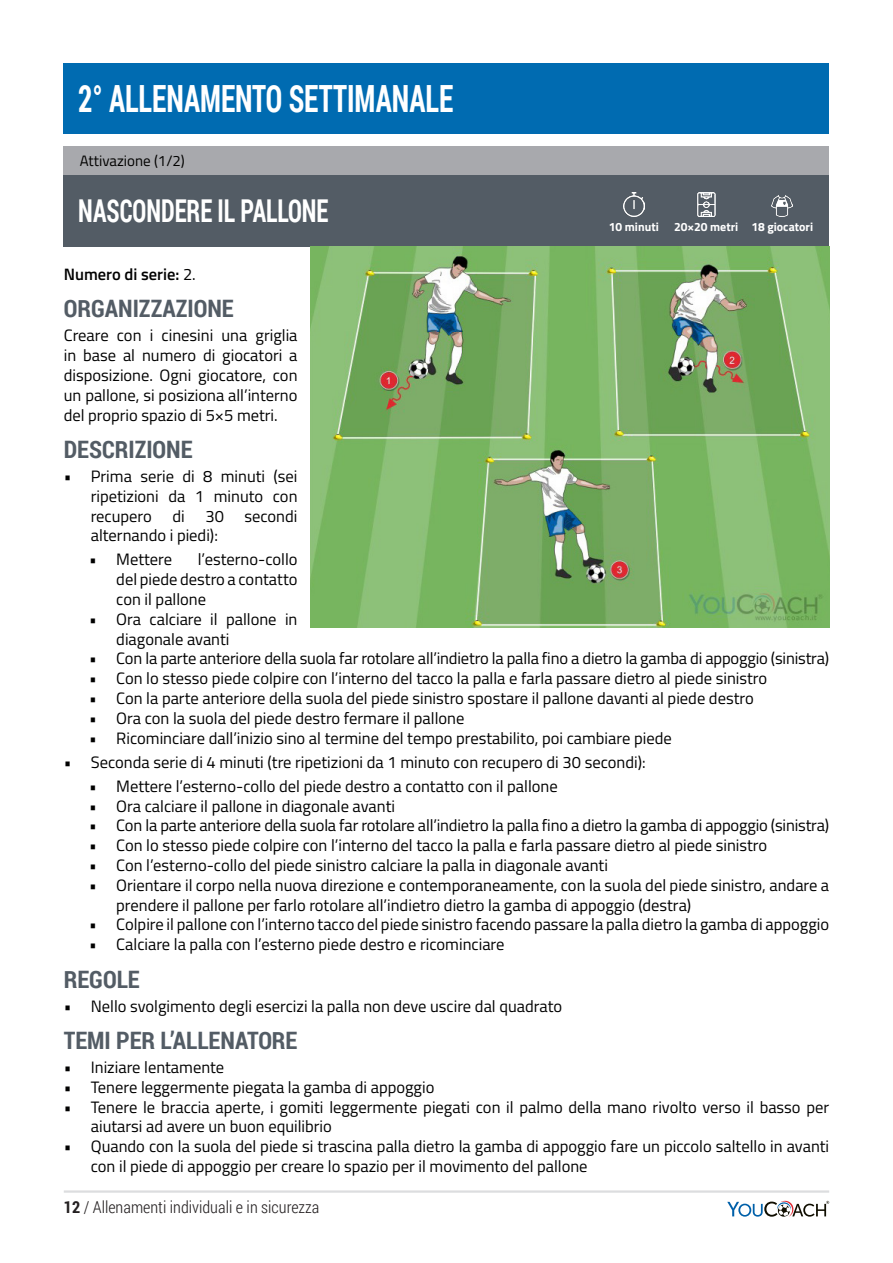
<style>
.page{position:relative;width:893px;height:1263px;background:#fff}
.page>*{position:absolute;margin:0;border:0;box-sizing:border-box;transform-origin:0 0}
.t1{font:700 37.5px "Roboto Condensed";color:#fff;scale:.77 1}
.t2{font:700 31.5px "Roboto Condensed";color:#fff;scale:.77 1}
.t3{font:700 24px "Roboto Condensed";color:#535c65}
.t4{font:16.5px/19.8px "Titillium Web";color:#010100}
.t5{font:300 16.5px "Roboto Condensed";color:#231f20}
.t6{font:600 16.5px "Titillium Web";color:#010100}
.t7{font:15px "Titillium Web";color:#010100}
.t8{font:700 12px "Titillium Web";color:#fff}
.s1{font-weight:400}
.s2{font-weight:700}
</style>
<div class="page">
<hr style="left:64px;top:1190px;width:765px;height:3px;background:#dcdddf">
<svg style="left:727px;top:1201px;width:102px;height:16px"></svg>
<div style="left:64px;top:64px;width:765px;height:70px;background:#006bb1"></div>
<div style="left:64px;top:147px;width:765px;height:29px;background:#a8a9ad"></div>
<div style="left:64px;top:176px;width:765px;height:71px;background:#535c65"></div>
<img style="left:623px;top:193px;width:21px;height:23px">
<img style="left:697px;top:193px;width:18px;height:23px">
<img style="left:771px;top:196px;width:21px;height:21px">
<img style="left:310px;top:247px;width:519px;height:381px">
<p class="t1" style="left:78px;top:72px;width:488px">2° ALLENAMENTO SETTIMANALE</p>
<p class="t7" style="left:80px;top:150px;width:107px">Attivazione (1/2)</p>
<p class="t2" style="left:78px;top:189px;width:327px">NASCONDERE IL PALLONE</p>
<p class="t8" style="left:609px;top:218px;width:51px">10 minuti</p>
<p class="t8" style="left:674px;top:218px;width:66px">20×20 metri</p>
<p class="t8" style="left:751px;top:218px;width:63px">18 giocatori</p>
<p class="t6" style="left:64px;top:262px;width:134px">Numero di serie: <span class="s1">2.</span></p>
<p class="t3" style="left:64px;top:292px;width:171px">ORGANIZZAZIONE</p>
<p class="t4" style="left:64px;top:325px;width:235px;text-align:justify">Creare con i cinesini una griglia in base al numero di giocatori a disposizione. Ogni giocatore, con un pallone, si posiziona all’interno del proprio spazio di 5×5 metri.</p>
<p class="t3" style="left:64px;top:432px;width:130px">DESCRIZIONE</p>
<p class="t4" style="left:91px;top:465px;width:208px;text-align:justify;text-indent:-27px">• Prima serie di 8 minuti (sei ripetizioni da 1 minuto con recupero di 30 secondi alternando i piedi):</p>
<p class="t4" style="left:89px;top:549px;width:84px">• Mettere</p>
<p class="t4" style="left:116px;top:549px;width:183px;text-align:justify;text-indent:81px">l’esterno-collo del piede destro a contatto con il pallone</p>
<p class="t4" style="left:116px;top:608px;width:183px;text-indent:-27px">• Ora calciare il pallone in diagonale avanti</p>
<p class="t4" style="left:89px;top:648px;width:741px">• Con la parte anteriore della suola far rotolare all’indietro la palla fino a dietro la gamba di appoggio (sinistra)</p>
<p class="t4" style="left:89px;top:668px;width:679px">• Con lo stesso piede colpire con l’interno del tacco la palla e farla passare dietro al piede sinistro</p>
<p class="t4" style="left:89px;top:688px;width:666px">• Con la parte anteriore della suola del piede sinistro spostare il pallone davanti al piede destro</p>
<p class="t4" style="left:89px;top:707px;width:377px">• Ora con la suola del piede destro fermare il pallone</p>
<p class="t4" style="left:89px;top:727px;width:584px">• Ricominciare dall’inizio sino al termine del tempo prestabilito, poi cambiare piede</p>
<p class="t4" style="left:64px;top:751px;width:583px">• Seconda serie di 4 minuti (tre ripetizioni da 1 minuto con recupero di 30 secondi):</p>
<p class="t4" style="left:89px;top:775px;width:470px">• Mettere l’esterno-collo del piede destro a contatto con il pallone</p>
<p class="t4" style="left:89px;top:795px;width:307px">• Ora calciare il pallone in diagonale avanti</p>
<p class="t4" style="left:89px;top:815px;width:741px">• Con la parte anteriore della suola far rotolare all’indietro la palla fino a dietro la gamba di appoggio (sinistra)</p>
<p class="t4" style="left:89px;top:835px;width:679px">• Con lo stesso piede colpire con l’interno del tacco la palla e farla passare dietro al piede sinistro</p>
<p class="t4" style="left:89px;top:854px;width:520px">• Con l’esterno-collo del piede sinistro calciare la palla in diagonale avanti</p>
<p class="t4" style="left:116px;top:874px;width:714px;text-indent:-27px">• Orientare il corpo nella nuova direzione e contemporaneamente, con la suola del piede sinistro, andare a prendere il pallone per farlo rotolare all’indietro dietro la gamba di appoggio (destra)</p>
<p class="t4" style="left:89px;top:914px;width:741px">• Colpire il pallone con l’interno tacco del piede sinistro facendo passare la palla dietro la gamba di appoggio</p>
<p class="t4" style="left:89px;top:934px;width:417px">• Calciare la palla con l’esterno piede destro e ricominciare</p>
<p class="t3" style="left:64px;top:962px;width:77px">REGOLE</p>
<p class="t4" style="left:64px;top:995px;width:500px">• Nello svolgimento degli esercizi la palla non deve uscire dal quadrato</p>
<p class="t3" style="left:64px;top:1023px;width:235px">TEMI PER L’ALLENATORE</p>
<p class="t4" style="left:64px;top:1056px;width:162px">• Iniziare lentamente</p>
<p class="t4" style="left:64px;top:1076px;width:372px">• Tenere leggermente piegata la gamba di appoggio</p>
<p class="t4" style="left:91px;top:1096px;width:740px;text-indent:-27px">• Tenere le braccia aperte, i gomiti leggermente piegati con il palmo della mano rivolto verso il basso per aiutarsi ad avere un buon equilibrio</p>
<p class="t4" style="left:91px;top:1136px;width:740px;text-indent:-27px">• Quando con la suola del piede si trascina palla dietro la gamba di appoggio fare un piccolo saltello in avanti con il piede di appoggio per creare lo spazio per il movimento del pallone</p>
<p class="t5" style="left:64px;top:1196px;width:257px"><span class="s2">12</span> / Allenamenti individuali e in sicurezza</p>
</div>
